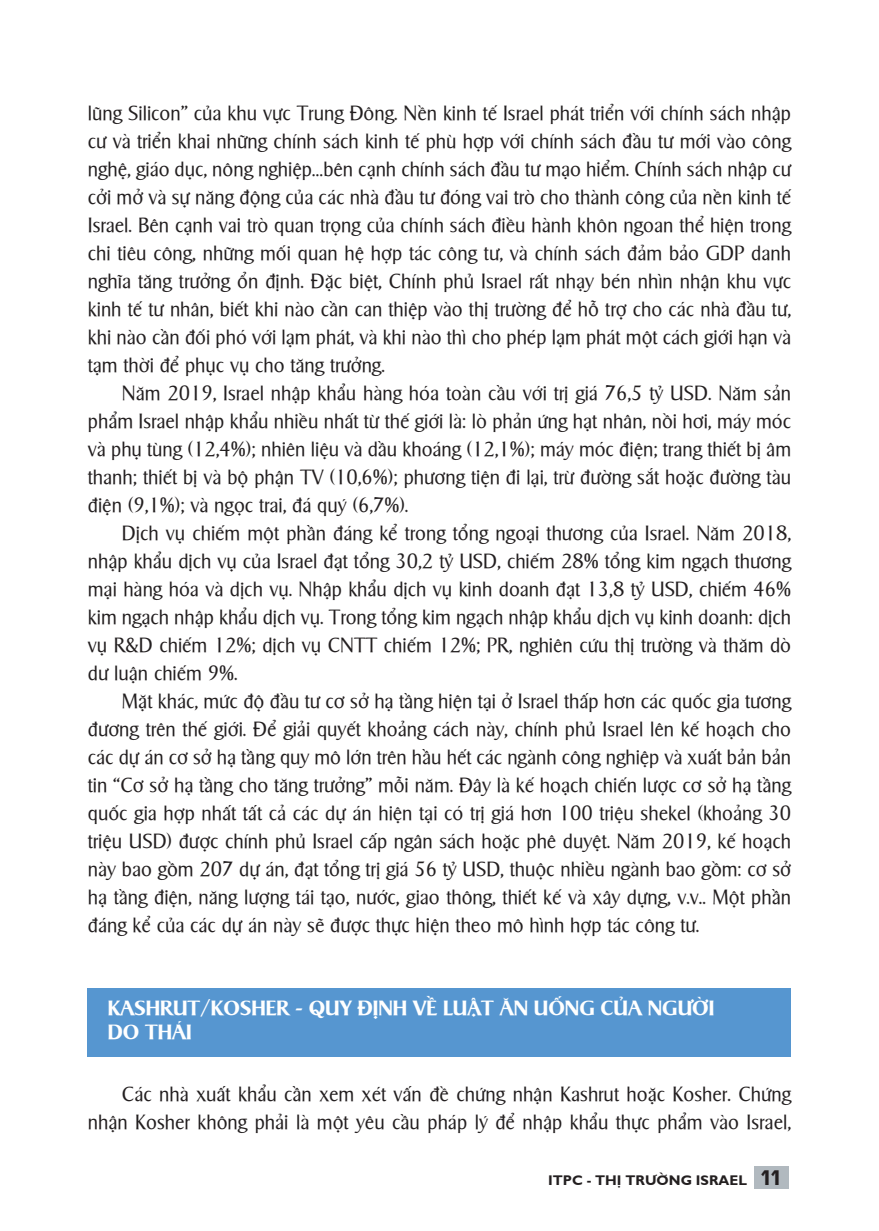
<style>
.page{position:relative;width:879px;height:1231px;background:#fff}
.page>*{position:absolute;margin:0;border:0;box-sizing:border-box;transform-origin:0 0}
.Bodytext__đầu_dòng_v{font:300 20px/28px "SFU Sigvar";color:#231f20;text-align:justify}
.đề_mục_trong_tin{font:600 20px/24px "SFU Sigvar";color:#fff}
.t1{font:700 14px "SFU Gill Sans";color:#231f20}
.s1{font-family:"SFU Eurostile";font-stretch:condensed;font-size:20px}
</style>
<div class="page">
<div style="left:754px;top:1165px;width:34px;height:23px;background:#b1b9bf"></div>
<div style="left:88px;top:988px;width:703px;height:68px;background:#5696d0"></div>
<p class="Bodytext__đầu_dòng_v" style="left:88px;top:97px;width:704px">lũng Silicon” của khu vực Trung Đông. Nền kinh tế Israel phát triển với chính sách nhập cư và triển khai những chính sách kinh tế phù hợp với chính sách đầu tư mới vào công nghệ, giáo dục, nông nghiệp…bên cạnh chính sách đầu tư mạo hiểm. Chính sách nhập cư cởi mở và sự năng động của các nhà đầu tư đóng vai trò cho thành công của nền kinh tế Israel. Bên cạnh vai trò quan trọng của chính sách điều hành khôn ngoan thể hiện trong chi tiêu công, những mối quan hệ hợp tác công tư, và chính sách đảm bảo GDP danh nghĩa tăng trưởng ổn định. Đặc biệt, Chính phủ Israel rất nhạy bén nhìn nhận khu vực kinh tế tư nhân, biết khi nào cần can thiệp vào thị trường để hỗ trợ cho các nhà đầu tư, khi nào cần đối phó với lạm phát, và khi nào thì cho phép lạm phát một cách giới hạn và tạm thời để phục vụ cho tăng trưởng.</p>
<p class="Bodytext__đầu_dòng_v" style="left:88px;top:377px;width:704px;text-indent:34px">Năm 2019, Israel nhập khẩu hàng hóa toàn cầu với trị giá 76,5 tỷ USD. Năm sản phẩm Israel nhập khẩu nhiều nhất từ thế giới là: lò phản ứng hạt nhân, nồi hơi, máy móc và phụ tùng (12,4%); nhiên liệu và dầu khoáng (12,1%); máy móc điện; trang thiết bị âm thanh; thiết bị và bộ phận TV (10,6%); phương tiện đi lại, trừ đường sắt hoặc đường tàu điện (9,1%); và ngọc trai, đá quý (6,7%).</p>
<p class="Bodytext__đầu_dòng_v" style="left:88px;top:517px;width:704px;text-indent:34px">Dịch vụ chiếm một phần đáng kể trong tổng ngoại thương của Israel. Năm 2018, nhập khẩu dịch vụ của Israel đạt tổng 30,2 tỷ USD, chiếm 28% tổng kim ngạch thương mại hàng hóa và dịch vụ. Nhập khẩu dịch vụ kinh doanh đạt 13,8 tỷ USD, chiếm 46% kim ngạch nhập khẩu dịch vụ. Trong tổng kim ngạch nhập khẩu dịch vụ kinh doanh: dịch vụ R&amp;D chiếm 12%; dịch vụ CNTT chiếm 12%; PR, nghiên cứu thị trường và thăm dò dư luận chiếm 9%.</p>
<p class="Bodytext__đầu_dòng_v" style="left:88px;top:685px;width:704px;text-indent:34px">Mặt khác, mức độ đầu tư cơ sở hạ tầng hiện tại ở Israel thấp hơn các quốc gia tương đương trên thế giới. Để giải quyết khoảng cách này, chính phủ Israel lên kế hoạch cho các dự án cơ sở hạ tầng quy mô lớn trên hầu hết các ngành công nghiệp và xuất bản bản tin “Cơ sở hạ tầng cho tăng trưởng” mỗi năm. Đây là kế hoạch chiến lược cơ sở hạ tầng quốc gia hợp nhất tất cả các dự án hiện tại có trị giá hơn 100 triệu shekel (khoảng 30 triệu USD) được chính phủ Israel cấp ngân sách hoặc phê duyệt. Năm 2019, kế hoạch này bao gồm 207 dự án, đạt tổng trị giá 56 tỷ USD, thuộc nhiều ngành bao gồm: cơ sở hạ tầng điện, năng lượng tái tạo, nước, giao thông, thiết kế và xây dựng, v.v.. Một phần đáng kể của các dự án này sẽ được thực hiện theo mô hình hợp tác công tư.</p>
<p class="đề_mục_trong_tin" style="left:108px;top:993px;width:608px">KASHRUT/KOSHER - QUY ĐỊNH VỀ LUẬT ĂN UỐNG CỦA NGƯỜI<br>DO THÁI</p>
<p class="Bodytext__đầu_dòng_v" style="left:88px;top:1077px;width:704px;text-align:right">Các nhà xuất khẩu cần xem xét vấn đề chứng nhận Kashrut hoặc Kosher. Chứng nhận Kosher không phải là một yêu cầu pháp lý để nhập khẩu thực phẩm vào Israel,</p>
<p class="t1" style="left:548px;top:1168px;width:234px">ITPC - THỊ TRƯỜNG ISRAEL <span class="s1">11</span></p>
</div>
